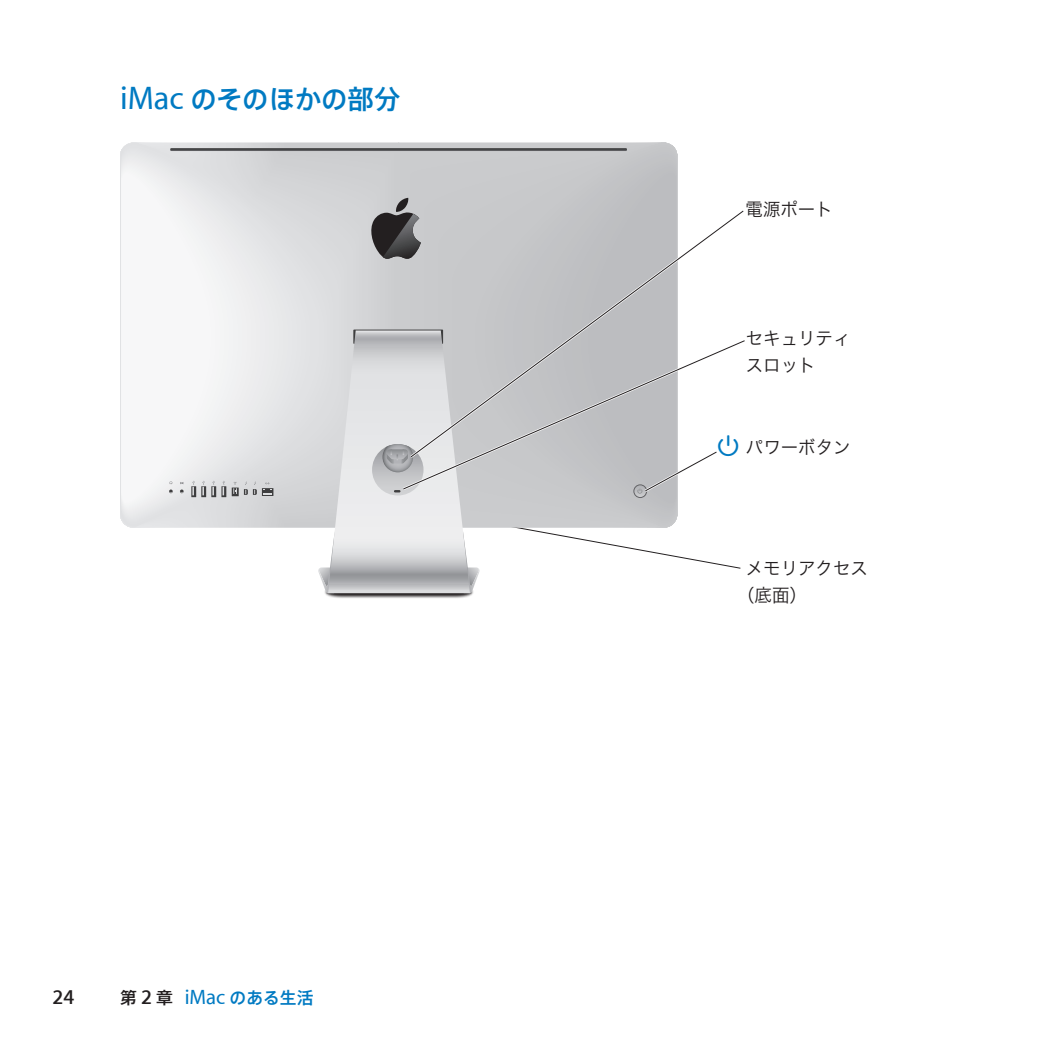
<style>
.page{position:relative;width:1063px;height:1063px;background:#fff}
.page>*{position:absolute;margin:0;border:0;box-sizing:border-box;transform-origin:0 0}
.t1{font:500 26.4px "Axis Std";letter-spacing:-.005em;color:#007ac2}
.t2{font:25.5px "Apple Icon Four";color:#007ac2}
.t3{font:600 21px "Myriad Set";color:#231f20}
.t4{font:18px/27px "Hira Kaku DS W3";color:#231f20}
.t5{font:500 16.8px "Axis Std";color:#007ac2}
.t6{font:6px "Apple Icon Four";color:#76787b}
.s1{font-family:"Myriad Set";font-size:33px}
.s2{color:#231f20}
.s3{font-family:"Myriad Set";font-weight:600;font-size:21px;color:#231f20}
.s4{font-family:"Myriad Set";font-size:21px}
</style>
<div class="page">
<svg style="left:125px;top:144px;width:186px;height:382px;background:#dadbdd"></svg>
<svg style="left:123px;top:147px;width:179px;height:377px;background:#dbdcde"></svg>
<svg style="left:122px;top:151px;width:171px;height:371px;background:#dcdddf"></svg>
<svg style="left:121px;top:152px;width:163px;height:368px;background:#dedfe1"></svg>
<svg style="left:121px;top:155px;width:154px;height:363px;background:#dfe0e2"></svg>
<svg style="left:121px;top:157px;width:147px;height:359px;background:#e1e2e4"></svg>
<img style="left:325px;top:593px;width:148px;height:5px">
<svg style="left:170px;top:148px;width:457px;height:3px"></svg>
<svg style="left:318px;top:163px;width:423px;height:430px"></svg>
<div style="left:262px;top:488px;width:11px;height:8px;background:#3e3e3f"></div>
<svg style="left:263px;top:482px;width:9px;height:13px"></svg>
<svg style="left:121px;top:162px;width:136px;height:350px"></svg>
<h1 class="t1" style="left:120px;top:79px;width:282px"><span class="s1">iMac</span> のそのほかの部分</h1>
<p class="t3" style="left:53px;top:984px;width:23px">24</p>
<p class="t5" style="left:120px;top:985px;width:195px"><span class="s2">第</span> <span class="s3">2</span> <span class="s2">章</span> <span class="s4">iMac</span> のある生活</p>
<p class="t6" style="left:638px;top:487px;width:7px">®</p>
<p class="t4" style="left:746px;top:196px;width:89px">電源ポート</p>
<p class="t4" style="left:746px;top:325px;width:106px">セキュリティスロット</p>
<h2 class="t2" style="left:718px;top:430px;width:24px">®</h2>
<p class="t4" style="left:746px;top:433px;width:106px">パワーボタン</p>
<p class="t4" style="left:737px;top:555px;width:132px;text-indent:9px">メモリアクセス（底面）</p>
</div>
